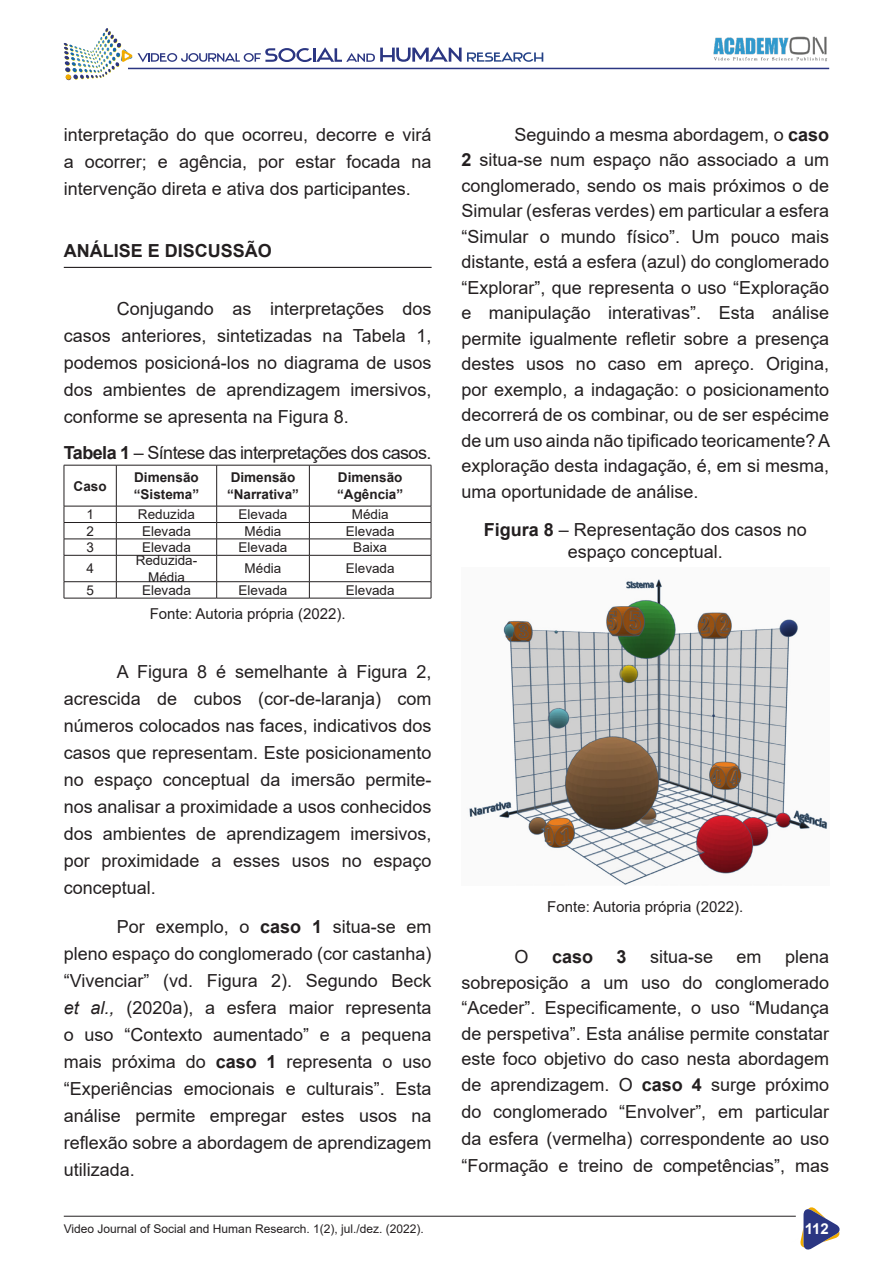
<style>
.page{position:relative;width:893px;height:1263px;background:#fff}
.page>*{position:absolute;margin:0;border:0;box-sizing:border-box;transform-origin:0 0}
.t1{font:18px/27px "Arial";color:#231f20;text-align:justify}
.t2{font:18px "Arial";letter-spacing:-.03em;color:#231f20}
.t3{font:700 18px "Arial";color:#231f20}
.t4{font:15px "Arial";color:#231f20}
.t5{font:700 15px "Arial";color:#fff}
.t6{font:13.5px/16.2px "Arial";color:#231f20;text-align:center}
.t7{font:700 13.5px/16.2px "Arial";color:#231f20}
.t8{font:12px "Arial";color:#231f20}
.s1{font-weight:700}
.s2{font-style:italic}
</style>
<div class="page">
<svg style="left:785px;top:1207px;width:55px;height:43px"></svg>
<hr style="left:64px;top:1216px;width:732px;height:1px;background:#231f20">
<hr style="left:128px;top:68px;width:701px;height:1px;background:#2b3682">
<img style="left:64px;top:28px;width:68px;height:52px">
<img style="left:713px;top:37px;width:115px;height:25px">
<svg style="left:138px;top:46px;width:405px;height:16px"></svg>
<hr style="left:64px;top:465px;width:52px;height:1px;background:#231f20">
<hr style="left:64px;top:465px;width:1px;height:41px;background:#231f20">
<hr style="left:116px;top:465px;width:101px;height:1px;background:#231f20">
<hr style="left:116px;top:465px;width:1px;height:41px;background:#231f20">
<hr style="left:217px;top:465px;width:92px;height:1px;background:#231f20">
<hr style="left:216px;top:465px;width:1px;height:41px;background:#231f20">
<hr style="left:309px;top:465px;width:122px;height:1px;background:#231f20">
<hr style="left:309px;top:465px;width:1px;height:41px;background:#231f20">
<hr style="left:431px;top:465px;width:1px;height:41px;background:#231f20">
<hr style="left:64px;top:506px;width:52px;height:1px;background:#231f20">
<hr style="left:116px;top:506px;width:101px;height:1px;background:#231f20">
<hr style="left:217px;top:506px;width:92px;height:1px;background:#231f20">
<hr style="left:309px;top:506px;width:122px;height:1px;background:#231f20">
<hr style="left:64px;top:522px;width:52px;height:1px;background:#231f20">
<hr style="left:116px;top:522px;width:101px;height:1px;background:#231f20">
<hr style="left:217px;top:522px;width:92px;height:1px;background:#231f20">
<hr style="left:309px;top:522px;width:122px;height:1px;background:#231f20">
<hr style="left:64px;top:539px;width:52px;height:1px;background:#231f20">
<hr style="left:116px;top:539px;width:101px;height:1px;background:#231f20">
<hr style="left:217px;top:539px;width:92px;height:1px;background:#231f20">
<hr style="left:309px;top:539px;width:122px;height:1px;background:#231f20">
<hr style="left:64px;top:555px;width:52px;height:1px;background:#231f20">
<hr style="left:116px;top:555px;width:101px;height:1px;background:#231f20">
<hr style="left:217px;top:555px;width:92px;height:1px;background:#231f20">
<hr style="left:309px;top:555px;width:122px;height:1px;background:#231f20">
<hr style="left:64px;top:581px;width:52px;height:1px;background:#231f20">
<svg style="left:64px;top:506px;width:1px;height:92px"></svg>
<hr style="left:116px;top:581px;width:101px;height:1px;background:#231f20">
<svg style="left:116px;top:506px;width:1px;height:92px"></svg>
<hr style="left:217px;top:581px;width:92px;height:1px;background:#231f20">
<svg style="left:216px;top:506px;width:1px;height:92px"></svg>
<hr style="left:309px;top:581px;width:122px;height:1px;background:#231f20">
<svg style="left:309px;top:506px;width:1px;height:92px"></svg>
<svg style="left:431px;top:506px;width:1px;height:92px"></svg>
<hr style="left:64px;top:598px;width:52px;height:1px;background:#231f20">
<hr style="left:116px;top:598px;width:101px;height:1px;background:#231f20">
<hr style="left:217px;top:598px;width:92px;height:1px;background:#231f20">
<hr style="left:309px;top:598px;width:122px;height:1px;background:#231f20">
<img style="left:469px;top:579px;width:359px;height:306px">
<hr style="left:64px;top:267px;width:368px;height:1px;background:#231f20">
<p class="t1" style="left:64px;top:121px;width:369px">interpretação do que ocorreu, decorre e virá a ocorrer; e agência, por estar focada na intervenção direta e ativa dos participantes.</p>
<p class="t3" style="left:64px;top:238px;width:210px">ANÁLISE E DISCUSSÃO</p>
<p class="t1" style="left:64px;top:295px;width:369px;text-indent:53px">Conjugando as interpretações dos casos anteriores, sintetizadas na Tabela 1, podemos posicioná-los no diagrama de usos dos ambientes de aprendizagem imersivos, conforme se apresenta na Figura 8.</p>
<p class="t2" style="left:64px;top:440px;width:369px"><span class="s1">Tabela 1</span> – Síntese das interpretações dos casos.</p>
<p class="t7" style="left:74px;top:478px;width:35px">Caso</p>
<p class="t7" style="left:134px;top:470px;width:67px">Dimensão “Sistema”</p>
<p class="t7" style="left:227px;top:470px;width:74px">Dimensão “Narrativa”</p>
<p class="t7" style="left:337px;top:470px;width:68px">Dimensão “Agência”</p>
<p class="t6" style="left:86px;top:506px;width:9px">1</p>
<p class="t6" style="left:138px;top:506px;width:59px">Reduzida</p>
<p class="t6" style="left:239px;top:506px;width:50px">Elevada</p>
<p class="t6" style="left:352px;top:506px;width:38px">Média</p>
<p class="t6" style="left:86px;top:523px;width:9px">2</p>
<p class="t6" style="left:142px;top:523px;width:50px">Elevada</p>
<p class="t6" style="left:245px;top:523px;width:38px">Média</p>
<p class="t6" style="left:346px;top:523px;width:50px">Elevada</p>
<p class="t6" style="left:86px;top:539px;width:9px">3</p>
<p class="t6" style="left:142px;top:539px;width:50px">Elevada</p>
<p class="t6" style="left:239px;top:539px;width:50px">Elevada</p>
<p class="t6" style="left:353px;top:539px;width:35px">Baixa</p>
<p class="t6" style="left:86px;top:560px;width:9px">4</p>
<p class="t6" style="left:136px;top:552px;width:63px">Reduzida-<br>Média</p>
<p class="t6" style="left:245px;top:560px;width:38px">Média</p>
<p class="t6" style="left:346px;top:560px;width:50px">Elevada</p>
<p class="t6" style="left:86px;top:582px;width:9px">5</p>
<p class="t6" style="left:142px;top:582px;width:50px">Elevada</p>
<p class="t6" style="left:239px;top:582px;width:50px">Elevada</p>
<p class="t6" style="left:346px;top:582px;width:50px">Elevada</p>
<p class="t4" style="left:150px;top:604px;width:197px">Fonte: Autoria própria (2022).</p>
<p class="t1" style="left:64px;top:658px;width:369px;text-indent:53px">A Figura 8 é semelhante à Figura 2, acrescida de cubos (cor-de-laranja) com números colocados nas faces, indicativos dos casos que representam. Este posicionamento no espaço conceptual da imersão permite&shy;nos analisar a proximidade a usos conhecidos dos ambientes de aprendizagem imersivos, por proximidade a esses usos no espaço conceptual.</p>
<p class="t1" style="left:64px;top:913px;width:369px;text-indent:53px">Por exemplo, o <span class="s1">caso 1</span> situa-se em pleno espaço do conglomerado (cor castanha) “Vivenciar” (vd. Figura 2). Segundo Beck <span class="s2">et al.,</span> (2020a), a esfera maior representa o uso “Contexto aumentado” e a pequena mais próxima do <span class="s1">caso 1</span> representa o uso “Experiências emocionais e culturais”. Esta análise permite empregar estes usos na reflexão sobre a abordagem de aprendizagem utilizada.</p>
<p class="t1" style="left:461px;top:121px;width:370px;line-height:25.5px;text-indent:53px">Seguindo a mesma abordagem, o <span class="s1">caso 2</span> situa-se num espaço não associado a um conglomerado, sendo os mais próximos o de Simular (esferas verdes) em particular a esfera “Simular o mundo físico”. Um pouco mais distante, está a esfera (azul) do conglomerado “Explorar”, que representa o uso “Exploração e manipulação interativas”. Esta análise permite igualmente refletir sobre a presença destes usos no caso em apreço. Origina, por exemplo, a indagação: o posicionamento decorrerá de os combinar, ou de ser espécime de um uso ainda não tipificado teoricamente? A exploração desta indagação, é, em si mesma, uma oportunidade de análise.</p>
<p class="t1" style="left:484px;top:518px;width:325px;line-height:22.5px;text-align:center"><span class="s1">Figura 8</span> – Representação dos casos no espaço conceptual.</p>
<p class="t4" style="left:547px;top:896px;width:197px">Fonte: Autoria própria (2022).</p>
<p class="t1" style="left:514px;top:943px;width:16px">O</p>
<p class="t3" style="left:552px;top:944px;width:43px">caso</p>
<p class="t3" style="left:617px;top:944px;width:12px">3</p>
<p class="t1" style="left:650px;top:943px;width:65px">situa-se</p>
<p class="t1" style="left:737px;top:943px;width:27px">em</p>
<p class="t1" style="left:461px;top:943px;width:369px;line-height:26.1px;text-indent:324px">plena sobreposição a um uso do conglomerado “Aceder”. Especificamente, o uso “Mudança de perspetiva”. Esta análise permite constatar este foco objetivo do caso nesta abordagem de aprendizagem. O <span class="s1">caso 4</span> surge próximo do conglomerado “Envolver”, em particular da esfera (vermelha) correspondente ao uso “Formação e treino de competências”, mas</p>
<p class="t8" style="left:64px;top:1220px;width:361px">Video Journal of Social and Human Research. 1(2), jul./dez. (2022).</p>
<p class="t5" style="left:805px;top:1218px;width:26px">112</p>
</div>
